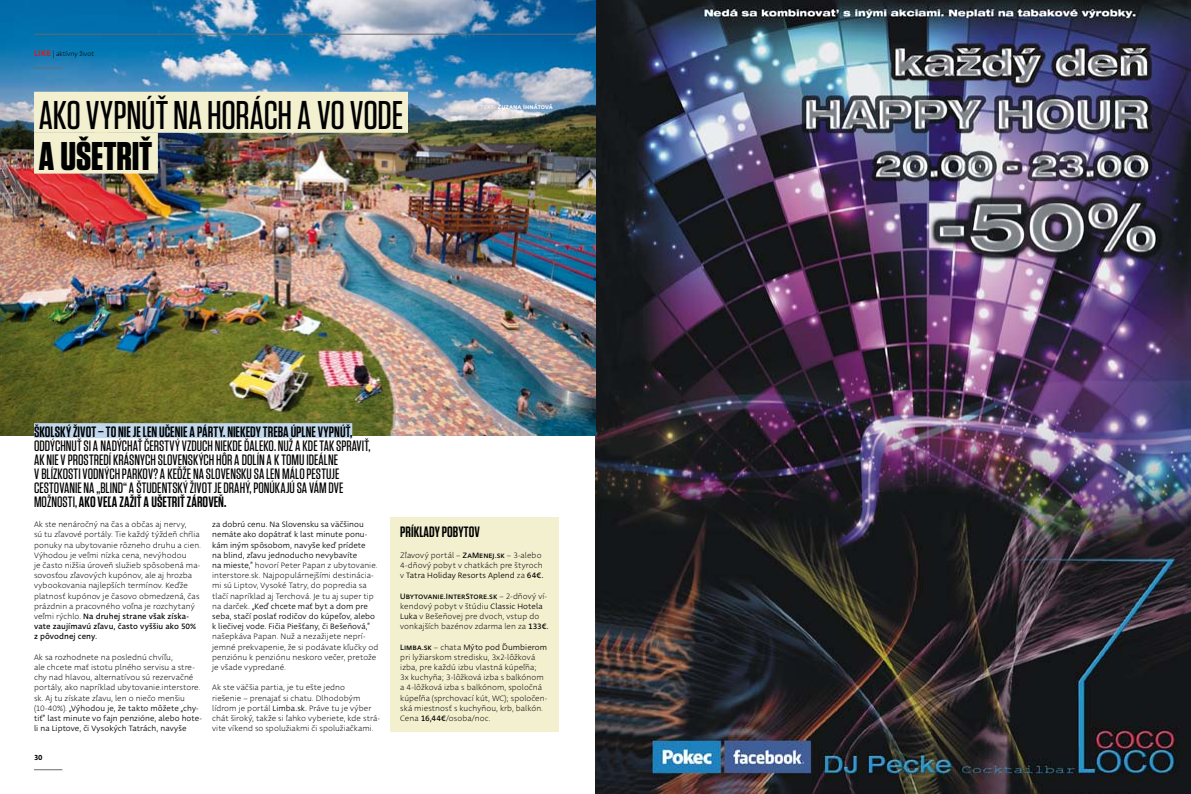
<style>
.page{position:relative;width:1191px;height:794px;background:#fff}
.page>*{position:absolute;margin:0;border:0;box-sizing:border-box;transform-origin:0 0}
.t1{font:500 40px "Tungsten";letter-spacing:-.005em;color:#000}
.t2{font:700 40px "Tungsten";letter-spacing:-.005em;color:#000}
.t3{font:500 15px/14px "Tungsten";color:#000}
.t4{font:600 15px "Tungsten";color:#000}
.t5{font:500 9px "Deva Ideal";color:#c72127}
.t6{font:300 8.5px/10.2px "Deva Ideal";letter-spacing:.01em;color:#000}
.t7{font:8.5px/10.2px "Deva Ideal";letter-spacing:.01em;color:#000}
.t8{font:500 8px "Deva Ideal";color:#000}
.t9{font:500 7px "Deva Ideal";letter-spacing:.01em;color:#fff}
.t10{font:300 7px "Deva Ideal";color:#000}
.s1{font-weight:300}
.s2{font-weight:600}
.s3{font-weight:400}
</style>
<div class="page">
<img style="left:595px;top:0;width:596px;height:794px">
<img style="left:0;top:0;width:595px;height:435px">
<svg style="left:34px;top:68px;width:29px;height:1px"></svg>
<div style="left:34px;top:92px;width:374px;height:41px;background:#f3f0d0"></div>
<div style="left:34px;top:133px;width:124px;height:41px;background:#f3f0d0"></div>
<div style="left:34px;top:423px;width:318px;height:15px;background:#c0d7ec"></div>
<div style="left:390px;top:517px;width:168px;height:214px;background:#f3f0d0"></div>
<svg style="left:34px;top:769px;width:28px;height:1px"></svg>
<hr style="left:34px;top:34px;width:561px;height:1px;background:#676a6a">
<p class="t5" style="left:34px;top:47px;width:5px">like</p>
<p class="t10" style="left:53px;top:49px;width:43px">| aktívny život</p>
<h1 class="t1" style="left:39px;top:95px;width:366px">AKO VYPNÚŤ NA HORÁCH A VO VODE</h1>
<h1 class="t2" style="left:39px;top:135px;width:115px">A UŠETRIŤ</h1>
<p class="t9" style="left:480px;top:102px;width:74px"><span class="s1">text:</span> Zuzana Ihnátová</p>
<h2 class="t4" style="left:34px;top:423px;width:320px">ŠKOLSKÝ ŽIVOT – TO NIE JE LEN UČENIE A PÁRTY. NIEKEDY TREBA ÚPLNE VYPNÚŤ,</h2>
<p class="t3" style="left:34px;top:439px;width:338px">ODDÝCHNUŤ SI A NADÝCHAŤ ČERSTVÝ VZDUCH NIEKDE ĎALEKO. NUŽ A KDE TAK SPRAVIŤ, AK NIE V PROSTREDÍ KRÁSNYCH SLOVENSKÝCH HÔR A DOLÍN A K TOMU IDEÁLNE<br>V BLÍZKOSTI VODNÝCH PARKOV? A KEĎŽE NA SLOVENSKU SA LEN MÁLO PESTUJE CESTOVANIE NA „BLIND“ A ŠTUDENTSKÝ ŽIVOT JE DRAHÝ, PONÚKAJÚ SA VÁM DVE MOŽNOSTI, <span class="s2">AKO VEĽA ZAŽIŤ A UŠETRIŤ ZÁROVEŇ.</span></p>
<p class="t6" style="left:34px;top:519px;width:169px">Ak ste nenáročný na čas a občas aj nervy,<br>sú tu zľavové portály. Tie každý týždeň chŕlia ponuky na ubytovanie rôzneho druhu a cien.<br>Výhodou je veľmi nízka cena, nevýhodou<br>je často nižšia úroveň služieb spôsobená ma&shy;sovosťou zľavových kupónov, ale aj hrozba vybookovania najlepších termínov. Keďže platnosť kupónov je časovo obmedzená, čas prázdnin a pracovného voľna je rozchytaný veľmi rýchlo. <span class="s3">Na druhej strane však získa&shy;vate zaujímavú zľavu, často vyššiu ako 50% z pôvodnej ceny.</span></p>
<p class="t6" style="left:34px;top:652px;width:169px">Ak sa rozhodnete na poslednú chvíľu,<br>ale chcete mať istotu plného servisu a stre&shy;chy nad hlavou, alternatívou sú rezervačné portály, ako napríklad ubytovanie.interstore. sk. Aj tu získate zľavu, len o niečo menšiu (10-40%). <span class="s3">„Výhodou je, že takto môžete „chy&shy;tiť“ last minute vo fajn penzióne, alebo hote&shy;li na Liptove, či Vysokých Tatrách, navyše</span></p>
<p class="t8" style="left:34px;top:752px;width:10px">30</p>
<p class="t7" style="left:212px;top:519px;width:167px">za dobrú cenu. Na Slovensku sa väčšinou nemáte ako dopátrať k last minute ponu&shy;kám iným spôsobom, navyše keď prídete<br>na blind, zľavu jednoducho nevybavíte<br>na mieste,“ <span class="s1">hovorí Peter Papan z ubytovanie. interstore.sk. Najpopulárnejšími destinácia&shy;mi sú Liptov, Vysoké Tatry, do popredia sa tlačí napríklad aj Terchová. Je tu aj super tip na darček.</span> „Keď chcete mať byt a dom pre seba, stačí poslať rodičov do kúpeľov, alebo k liečivej vode. Fičia Piešťany, či Bešeňová,“</p>
<p class="t6" style="left:212px;top:632px;width:168px">našepkáva Papan. Nuž a nezažijete neprí&shy;jemné prekvapenie, že si podávate kľučky od penziónu k penziónu neskoro večer, pretože je všade vypredané.</p>
<p class="t6" style="left:212px;top:683px;width:169px">Ak ste väčšia partia, je tu ešte jedno<br>riešenie – prenajať si chatu. Dlhodobým lídrom je portál <span class="s3">Limba.sk.</span> Práve tu je výber chát široký, takže si ľahko vyberiete, kde strá&shy;vite víkend so spolužiakmi či spolužiačkami.</p>
<h2 class="t4" style="left:400px;top:524px;width:81px">PRÍKLADY POBYTOV</h2>
<p class="t6" style="left:400px;top:550px;width:145px">Zľavový portál – <span class="s3">ZaMenej.sk</span> – 3-alebo<br>4-dňový pobyt v chatkách pre štyroch v <span class="s3">Tatra Holiday Resorts Aplend</span> za <span class="s3">64€.</span></p>
<p class="t6" style="left:400px;top:591px;width:150px"><span class="s3">Ubytovanie.InterStore.sk</span> – 2-dňový ví&shy;kendový pobyt v štúdiu <span class="s3">Classic Hotela Luka</span> v Bešeňovej pre dvoch, vstup do vonkajších bazénov zdarma len za <span class="s3">133€.</span></p>
<p class="t6" style="left:400px;top:642px;width:149px"><span class="s3">Limba.sk</span> – chata <span class="s3">Mýto pod Ďumbierom </span>pri lyžiarskom stredisku, 3x2-lôžková izba, pre každú izbu vlastná kúpeľňa;<br>3x kuchyňa; 3-lôžková izba s balkónom a 4-lôžková izba s balkónom, spoločná kúpeľňa (sprchovací kút, WC); spoločen&shy;ská miestnosť s kuchyňou, krb, balkón.<br>Cena <span class="s3">16,44€</span>/osoba/noc.</p>
</div>
